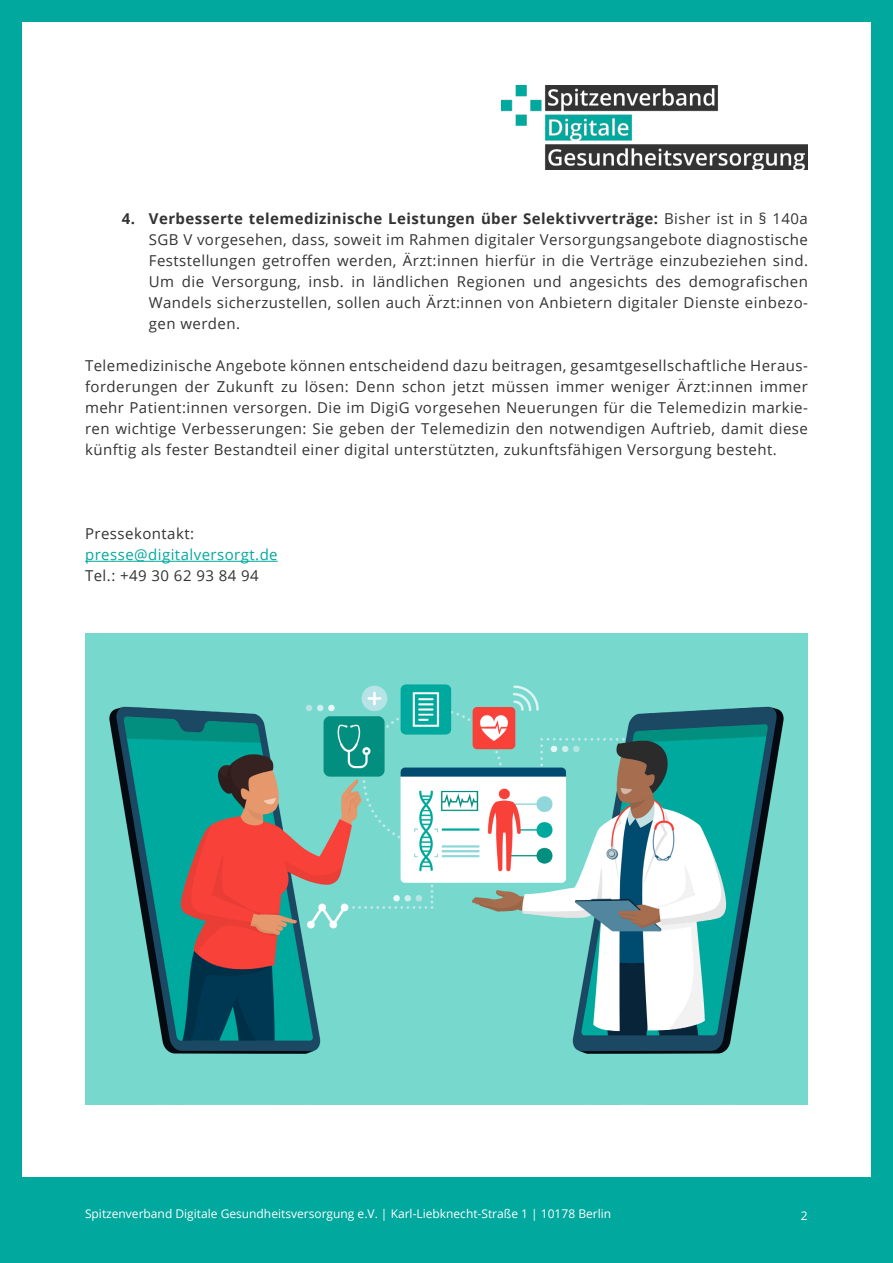
<style>
.page{position:relative;width:893px;height:1263px;background:#fff}
.page>*{position:absolute;margin:0;border:0;box-sizing:border-box;transform-origin:0 0}
.t1{font:15px/21px "Open Sans";letter-spacing:.03em;color:#333;text-align:justify}
.t2{font:15px "Open Sans";letter-spacing:.03em;color:#00a89e}
.t3{font:12px "Open Sans";color:#fff}
.s1{font-weight:700}
</style>
<div class="page">
<div style="left:0;top:1178px;width:893px;height:85px;background:#00a89e"></div>
<img style="left:501px;top:85px;width:307px;height:84px">
<div style="left:0;top:0;width:893px;height:21px;background:#00a89e"></div>
<div style="left:0;top:21px;width:21px;height:1157px;background:#00a89e"></div>
<div style="left:872px;top:21px;width:21px;height:1157px;background:#00a89e"></div>
<hr style="left:85px;top:561px;width:193px;height:1px;background:#00a89e">
<img style="left:85px;top:634px;width:723px;height:471px">
<p class="t1" style="left:149px;top:208px;width:661px;text-indent:-27px"><span class="s1">4. Verbesserte telemedizinische Leistungen über Selektivverträge:</span> Bisher ist in § 140a SGB V vorgesehen, dass, soweit im Rahmen digitaler Versorgungsangebote diagnostische Feststellungen getroffen werden, Ärzt:innen hierfür in die Verträge einzubeziehen sind.<br>Um die Versorgung, insb. in ländlichen Regionen und angesichts des demografischen Wandels sicherzustellen, sollen auch Ärzt:innen von Anbietern digitaler Dienste einbezo&shy;gen werden.</p>
<p class="t1" style="left:85px;top:355px;width:724px">Telemedizinische Angebote können entscheidend dazu beitragen, gesamtgesellschaftliche Heraus&shy;forderungen der Zukunft zu lösen: Denn schon jetzt müssen immer weniger Ärzt:innen immer mehr Patient:innen versorgen. Die im DigiG vorgesehen Neuerungen für die Telemedizin markie&shy;ren wichtige Verbesserungen: Sie geben der Telemedizin den notwendigen Auftrieb, damit diese künftig als fester Bestandteil einer digital unterstützten, zukunftsfähigen Versorgung besteht.</p>
<p class="t1" style="left:85px;top:523px;width:111px">Pressekontakt:</p>
<p class="t2" style="left:85px;top:544px;width:194px">presse@digitalversorgt.de</p>
<p class="t1" style="left:85px;top:565px;width:175px">Tel.: +49 30 62 93 84 94</p>
<p class="t3" style="left:85px;top:1206px;width:528px">Spitzenverband Digitale Gesundheitsversorgung e.V. | Karl-Liebknecht-Straße 1 | 10178 Berlin</p>
<p class="t3" style="left:801px;top:1207px;width:8px">2</p>
</div>
